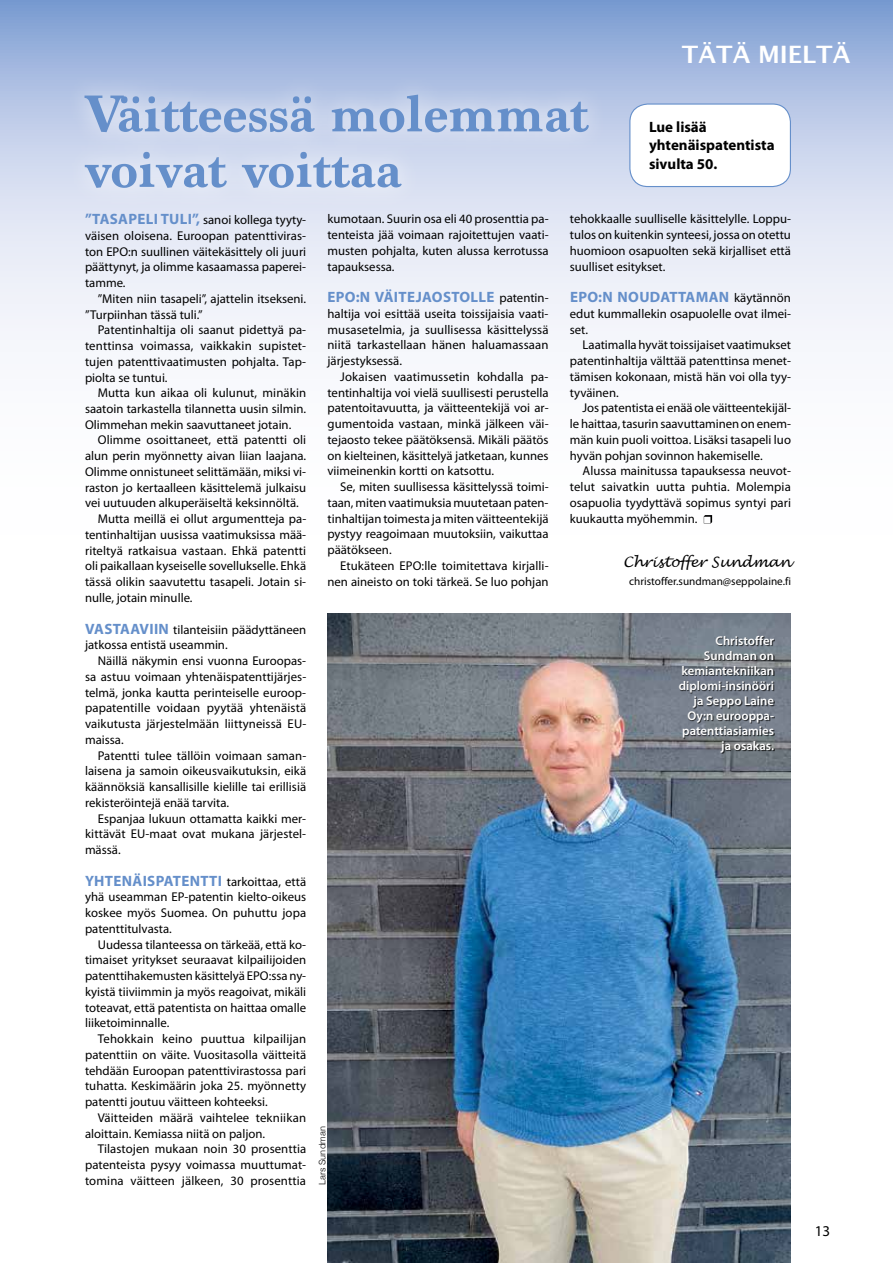
<style>
.page{position:relative;width:893px;height:1263px;background:#fff}
.page>*{position:absolute;margin:0;border:0;box-sizing:border-box;transform-origin:0 0}
.t1{font:700 54px/55.5px "Marion";color:#658fca}
.t2{font:600 24px "Lucida Sans";color:#fff}
.t3{font:700 15px "Myriad Pro";letter-spacing:.02em;color:#658fca}
.t4{font:700 15px/18.9px "Myriad Pro";color:#000}
.t5{font:15px "Myriad Pro";color:#000}
.t6{font:italic 14.25px "Lucida Handwriting";color:#000}
.t7{font:12.75px/15.8px "Myriad Pro";color:#000;text-align:justify}
.t8{font:600 12.75px/15px "Myriad Pro";color:#fff;text-align:right}
.t9{font:11.25px "Myriad Pro";color:#000}
.t10{font:300 9px "Helvetica";color:#000}
.s1{font-weight:700;font-size:15px;color:#658fca}
.s2{font-weight:400;font-size:12.75px;color:#000}
</style>
<div class="page">
<svg style="left:0;top:0;width:893px;height:524px"></svg>
<div style="left:64px;top:72px;width:547px;height:139px;background:#fff;opacity:.75"></div>
<img style="left:327px;top:613px;width:464px;height:650px">
<div style="left:679px;top:636px;width:95px;height:117px;background:#000;opacity:.75"></div>
<svg style="left:704px;top:515px;width:8px;height:8px"></svg>
<div style="left:630px;top:104px;width:160px;height:83px;background:#fff;border-radius:18px"></div>
<div style="left:629px;top:103px;width:162px;height:84px;border:1px solid #658fca;border-radius:18px"></div>
<h2 class="t2" style="left:682px;top:40px;width:170px">TÄTÄ MIELTÄ</h2>
<h1 class="t1" style="left:85px;top:87px;width:505px">Väitteessä molemmat voivat voittaa</h1>
<p class="t7" style="left:85px;top:212px;width:223px"><span class="s1">”TASAPELI TULI”,</span> sanoi kollega tyyty&shy;väisen oloisena. Euroopan patenttiviras&shy;ton EPO:n suullinen väitekäsittely oli juuri päättynyt, ja olimme kasaamassa paperei&shy;tamme.</p>
<p class="t7" style="left:85px;top:291px;width:223px;text-indent:13px">”Miten niin tasapeli”, ajattelin itsekseni. ”Turpiinhan tässä tuli.”</p>
<p class="t7" style="left:85px;top:322px;width:223px;text-indent:13px">Patentinhaltija oli saanut pidettyä pa&shy;tenttinsa voimassa, vaikkakin supistet&shy;tujen patenttivaatimusten pohjalta. Tap&shy;piolta se tuntui.</p>
<p class="t7" style="left:85px;top:385px;width:223px;text-indent:13px">Mutta kun aikaa oli kulunut, minäkin saatoin tarkastella tilannetta uusin silmin.<br>Olimmehan mekin saavuttaneet jotain.</p>
<p class="t7" style="left:98px;top:433px;width:210px">Olimme osoittaneet, että patentti oli</p>
<p class="t7" style="left:85px;top:448px;width:223px">alun perin myönnetty aivan liian laajana.</p>
<p class="t7" style="left:85px;top:464px;width:223px">Olimme onnistuneet selittämään, miksi vi-</p>
<p class="t7" style="left:85px;top:480px;width:223px">raston jo kertaalleen käsittelemä julkaisu</p>
<p class="t7" style="left:85px;top:496px;width:215px">vei uutuuden alkuperäiseltä keksinnöltä.</p>
<p class="t7" style="left:98px;top:511px;width:210px">Mutta meillä ei ollut argumentteja pa-</p>
<p class="t7" style="left:85px;top:527px;width:223px">tentinhaltijan uusissa vaatimuksissa mää-</p>
<p class="t7" style="left:85px;top:543px;width:223px">riteltyä ratkaisua vastaan. Ehkä patentti</p>
<p class="t7" style="left:85px;top:559px;width:223px">oli paikallaan kyseiselle sovellukselle. Ehkä</p>
<p class="t7" style="left:85px;top:574px;width:223px">tässä olikin saavutettu tasapeli. Jotain si-</p>
<p class="t7" style="left:85px;top:590px;width:109px">nulle, jotain minulle.</p>
<p class="t7" style="left:85px;top:622px;width:223px"><span class="s1">VASTAAVIIN</span> tilanteisiin päädyttäneen jatkossa entistä useammin.</p>
<p class="t7" style="left:85px;top:653px;width:223px;text-indent:13px">Näillä näkymin ensi vuonna Euroopas&shy;sa astuu voimaan yhtenäispatenttijärjes&shy;telmä, jonka kautta perinteiselle euroop&shy;papatentille voidaan pyytää yhtenäistä vaikutusta järjestelmään liittyneissä EU&shy;maissa.</p>
<p class="t7" style="left:85px;top:748px;width:223px;text-indent:13px">Patentti tulee tällöin voimaan saman&shy;laisena ja samoin oikeusvaikutuksin, eikä käännöksiä kansallisille kielille tai erillisiä rekisteröintejä enää tarvita.</p>
<p class="t7" style="left:85px;top:811px;width:223px;text-indent:13px">Espanjaa lukuun ottamatta kaikki mer&shy;kittävät EU-maat ovat mukana järjestel&shy;mässä.</p>
<p class="t3" style="left:85px;top:872px;width:223px">YHTENÄISPATENTTI <span class="s2">tarkoittaa, että</span></p>
<p class="t7" style="left:85px;top:889px;width:223px">yhä useamman EP-patentin kielto-oikeus koskee myös Suomea. On puhuttu jopa patenttitulvasta.</p>
<p class="t7" style="left:85px;top:937px;width:223px;text-indent:13px">Uudessa tilanteessa on tärkeää, että ko&shy;timaiset yritykset seuraavat kilpailijoiden patenttihakemusten käsittelyä EPO:ssa ny&shy;kyistä tiiviimmin ja myös reagoivat, mikäli toteavat, että patentista on haittaa omalle liiketoiminnalle.</p>
<p class="t7" style="left:85px;top:1031px;width:223px;text-indent:13px">Tehokkain keino puuttua kilpailijan patenttiin on väite. Vuositasolla väitteitä tehdään Euroopan patenttivirastossa pari tuhatta. Keskimäärin joka 25. myönnetty patentti joutuu väitteen kohteeksi.</p>
<p class="t7" style="left:85px;top:1110px;width:223px;text-indent:13px">Väitteiden määrä vaihtelee tekniikan aloittain. Kemiassa niitä on paljon.</p>
<p class="t7" style="left:85px;top:1141px;width:223px;text-indent:13px">Tilastojen mukaan noin 30 prosenttia patenteista pysyy voimassa muuttumat&shy;tomina väitteen jälkeen, 30 prosenttia</p>
<p class="t4" style="left:649px;top:117px;width:127px">Lue lisää yhtenäispatentista sivulta 50.</p>
<p class="t7" style="left:570px;top:211px;width:223px">tehokkaalle suulliselle käsittelylle. Loppu&shy;tulos on kuitenkin synteesi, jossa on otettu huomioon osapuolten sekä kirjalliset että suulliset esitykset.</p>
<p class="t3" style="left:570px;top:289px;width:222px">EPO:N NOUDATTAMAN <span class="s2">käytännön</span></p>
<p class="t7" style="left:570px;top:306px;width:223px">edut kummallekin osapuolelle ovat ilmei&shy;set.</p>
<p class="t7" style="left:570px;top:337px;width:223px;text-indent:13px">Laatimalla hyvät toissijaiset vaatimukset patentinhaltija välttää patenttinsa menet&shy;tämisen kokonaan, mistä hän voi olla tyy&shy;tyväinen.</p>
<p class="t7" style="left:570px;top:400px;width:223px;text-indent:13px">Jos patentista ei enää ole väitteentekijäl&shy;le haittaa, tasurin saavuttaminen on enem&shy;män kuin puoli voittoa. Lisäksi tasapeli luo hyvän pohjan sovinnon hakemiselle.</p>
<p class="t7" style="left:570px;top:463px;width:223px;text-indent:13px">Alussa mainitussa tapauksessa neuvot&shy;telut saivatkin uutta puhtia. Molempia osapuolia tyydyttävä sopimus syntyi pari kuukautta myöhemmin.</p>
<p class="t6" style="left:623px;top:553px;width:169px">Christoffer Sundman</p>
<p class="t9" style="left:629px;top:575px;width:163px">christoffer.sundman@seppolaine.fi</p>
<p class="t7" style="left:327px;top:211px;width:223px">kumotaan. Suurin osa eli 40 prosenttia pa&shy;tenteista jää voimaan rajoitettujen vaati&shy;musten pohjalta, kuten alussa kerrotussa tapauksessa.</p>
<p class="t3" style="left:328px;top:289px;width:222px">EPO:N VÄITEJAOSTOLLE <span class="s2">patentin-</span></p>
<p class="t7" style="left:327px;top:306px;width:223px">haltija voi esittää useita toissijaisia vaati&shy;musasetelmia, ja suullisessa käsittelyssä niitä tarkastellaan hänen haluamassaan järjestyksessä.</p>
<p class="t7" style="left:327px;top:369px;width:223px;text-indent:13px">Jokaisen vaatimussetin kohdalla pa&shy;tentinhaltija voi vielä suullisesti perustella patentoitavuutta, ja väitteentekijä voi ar&shy;gumentoida vastaan, minkä jälkeen väi&shy;tejaosto tekee päätöksensä. Mikäli päätös on kielteinen, käsittelyä jatketaan, kunnes viimeinenkin kortti on katsottu.</p>
<p class="t7" style="left:327px;top:479px;width:223px;text-indent:13px">Se, miten suullisessa käsittelyssä toimi&shy;taan, miten vaatimuksia muutetaan paten&shy;tinhaltijan toimesta ja miten väitteentekijä pystyy reagoimaan muutoksiin, vaikuttaa päätökseen.</p>
<p class="t7" style="left:327px;top:558px;width:223px;text-align:right">Etukäteen EPO:lle toimitettava kirjalli&shy;nen aineisto on toki tärkeä. Se luo pohjan</p>
<p class="t8" style="left:679px;top:633px;width:97px">Christoffer<br>Sundman on kemiantekniikan diplomi-insinööri ja Seppo Laine<br>Oy:n eurooppa&shy;patenttiasiamies ja osakas.</p>
<p class="t10" style="left:315px;top:1185px;width:60px;rotate:-90deg">Lars Sundman</p>
<p class="t5" style="left:815px;top:1222px;width:17px">13</p>
</div>
